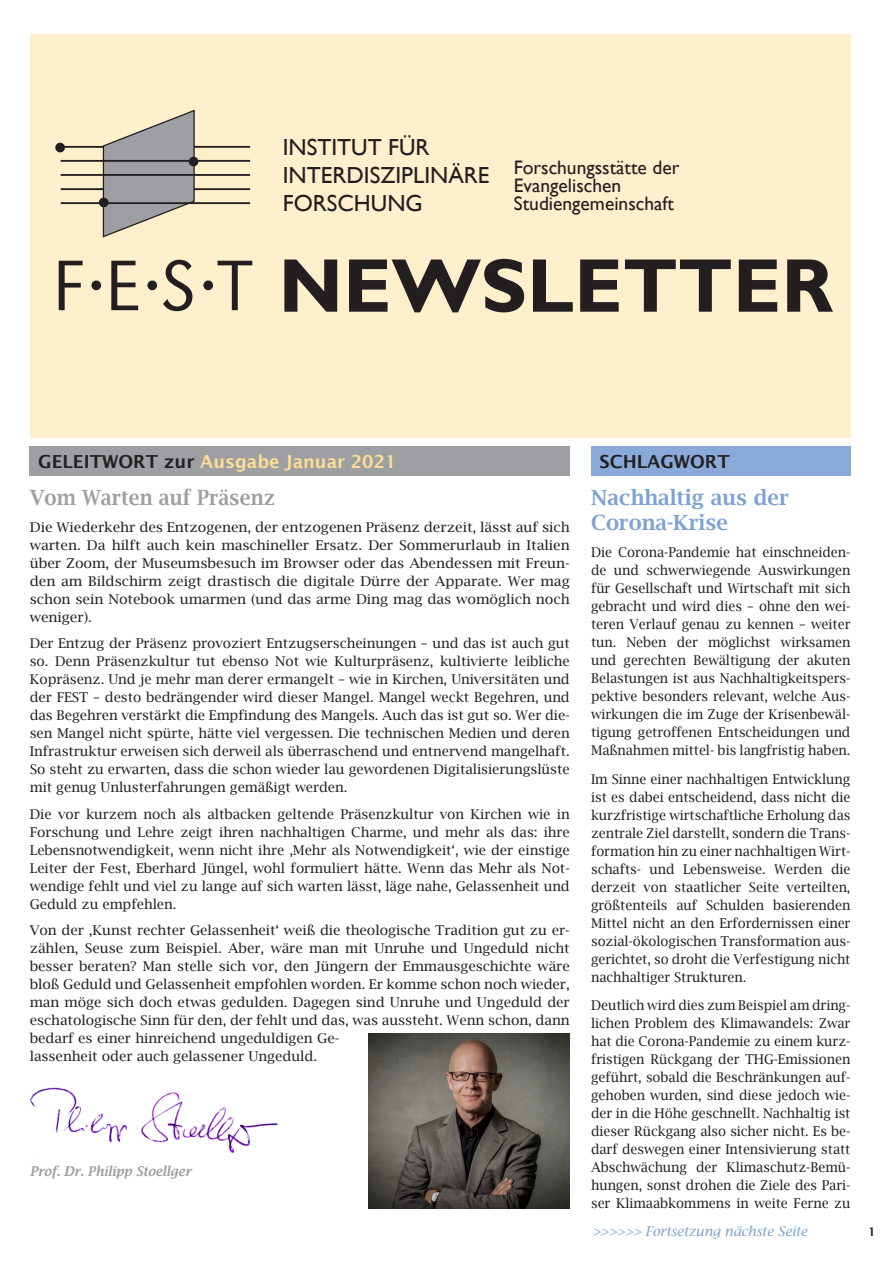
<style>
.page{position:relative;width:893px;height:1263px;background:#fff}
.page>*{position:absolute;margin:0;border:0;box-sizing:border-box;transform-origin:0 0}
.t1{font:23.25px/27.9px "Gill Sans";color:#231f20}
.t2{font:600 21px/25.2px "Lucida Bright";color:#7da2d4}
.t3{font:600 21px "Lucida Bright";color:#9d9fa2;scale:.94 1}
.t4{font:19.5px/18px "Gill Sans";color:#231f20}
.t5{font:600 18px "Lucida Sans";color:#ffde95}
.t6{font:600 18px "Lucida Sans";color:#231f20}
.t7{font:13.5px/18px "Lucida Bright";letter-spacing:-.005em;color:#231f20;text-align:justify}
.t8{font:13.5px/18px "Lucida Bright";letter-spacing:-.005em;color:#231f20;scale:1.04 1}
.t9{font:13.5px/18px "Lucida Bright";letter-spacing:-.005em;color:#231f20;text-align:justify;scale:1.06 1}
.t10{font:italic 13.5px "Lucida Bright";letter-spacing:-.005em;color:#7da2d4}
.t11{font:italic 600 13.5px "Lucida Bright";letter-spacing:-.005em;color:#9d9fa2;scale:.94 1}
.t12{font:600 12px "Lucida Sans";color:#231f20}
.s1{color:#231f20}
</style>
<div class="page">
<div style="left:30px;top:34px;width:820px;height:404px;background:#feefcd"></div>
<hr style="left:61px;top:188px;width:189px;height:2px;background:#231f20">
<hr style="left:61px;top:146px;width:189px;height:2px;background:#231f20">
<svg style="left:102px;top:109px;width:93px;height:129px"></svg>
<hr style="left:61px;top:160px;width:189px;height:2px;background:#231f20">
<hr style="left:61px;top:174px;width:189px;height:2px;background:#231f20">
<hr style="left:61px;top:202px;width:189px;height:2px;background:#231f20">
<div style="left:55px;top:143px;width:10px;height:9px;background:#231f20;border-radius:50%"></div>
<div style="left:189px;top:157px;width:9px;height:9px;background:#231f20;border-radius:50%"></div>
<div style="left:99px;top:198px;width:10px;height:9px;background:#231f20;border-radius:50%"></div>
<svg style="left:59px;top:261px;width:24px;height:49px"></svg>
<svg style="left:111px;top:261px;width:27px;height:49px"></svg>
<svg style="left:163px;top:260px;width:29px;height:51px"></svg>
<svg style="left:217px;top:261px;width:35px;height:49px"></svg>
<div style="left:91px;top:280px;width:10px;height:10px;background:#231f20;border-radius:50%"></div>
<div style="left:147px;top:280px;width:10px;height:10px;background:#231f20;border-radius:50%"></div>
<div style="left:203px;top:280px;width:10px;height:10px;background:#231f20;border-radius:50%"></div>
<svg style="left:284px;top:259px;width:549px;height:53px"></svg>
<div style="left:30px;top:446px;width:540px;height:30px;background:#9d9fa2"></div>
<div style="left:591px;top:446px;width:259px;height:30px;background:#89aad8"></div>
<img style="left:369px;top:1033px;width:200px;height:175px">
<img style="left:30px;top:1087px;width:248px;height:66px">
<h1 class="t1" style="left:283px;top:133px;width:208px">INSTITUT FÜR<br>INTERDISZIPLINÄRE<br>FORSCHUNG</h1>
<h3 class="t4" style="left:514px;top:158px;width:167px">Forschungsstätte der<br>Evangelischen<br>Studiengemeinschaft</h3>
<h3 class="t5" style="left:38px;top:451px;width:360px"><span class="s1">GELEITWORT zur</span> Ausgabe Januar 2021</h3>
<h3 class="t6" style="left:600px;top:451px;width:132px">SCHLAGWORT</h3>
<h2 class="t3" style="left:30px;top:486px;width:263px">Vom Warten auf Präsenz</h2>
<p class="t9" style="left:30px;top:518px;width:511px">Die Wiederkehr des Entzogenen, der entzogenen Präsenz derzeit, lässt auf sich warten. Da hilft auch kein maschineller Ersatz. Der Sommerurlaub in Italien über Zoom, der Museumsbesuch im Browser oder das Abendessen mit Freun&shy;den am Bildschirm zeigt drastisch die digitale Dürre der Apparate. Wer mag schon sein Notebook umarmen (und das arme Ding mag das womöglich noch weniger).</p>
<p class="t7" style="left:30px;top:634px;width:542px">Der Entzug der Präsenz provoziert Entzugserscheinungen – und das ist auch gut so. Denn Präsenzkultur tut ebenso Not wie Kulturpräsenz, kultivierte leibliche Kopräsenz. Und je mehr man derer ermangelt – wie in Kirchen, Universitäten und der FEST – desto bedrängender wird dieser Mangel. Mangel weckt Begehren, und das Begehren verstärkt die Empfindung des Mangels. Auch das ist gut so. Wer die&shy;sen Mangel nicht spürte, hätte viel vergessen. Die technischen Medien und deren Infrastruktur erweisen sich derweil als überraschend und entnervend mangelhaft.<br>So steht zu erwarten, dass die schon wieder lau gewordenen Digitalisierungslüste mit genug Unlusterfahrungen gemäßigt werden.</p>
<p class="t7" style="left:30px;top:805px;width:541px">Die vor kurzem noch als altbacken geltende Präsenzkultur von Kirchen wie in Forschung und Lehre zeigt ihren nachhaltigen Charme, und mehr als das: ihre Lebensnotwendigkeit, wenn nicht ihre ‚Mehr als Notwendigkeit‘, wie der einstige Leiter der Fest, Eberhard Jüngel, wohl formuliert hätte. Wenn das Mehr als Not&shy;wendige fehlt und viel zu lange auf sich warten lässt, läge nahe, Gelassenheit und Geduld zu empfehlen.</p>
<p class="t8" style="left:30px;top:921px;width:521px">Von der ‚Kunst rechter Gelassenheit‘ weiß die theologische Tradition gut zu er&shy;zählen, Seuse zum Beispiel. Aber, wäre man mit Unruhe und Ungeduld nicht besser beraten? Man stelle sich vor, den Jüngern der Emmausgeschichte wäre bloß Geduld und Gelassenheit empfohlen worden. Er komme schon noch wieder, man möge sich doch etwas gedulden. Dagegen sind Unruhe und Ungeduld der eschatologische Sinn für den, der fehlt und das, was aussteht. Wenn schon, dann bedarf es einer hinreichend ungeduldigen Ge-<br>lassenheit oder auch gelassener Ungeduld.</p>
<p class="t11" style="left:30px;top:1163px;width:173px">Prof. Dr. Philipp Stoellger</p>
<h2 class="t2" style="left:591px;top:485px;width:199px">Nachhaltig aus der<br>Corona-Krise</h2>
<p class="t7" style="left:591px;top:543px;width:261px">Die Corona-Pandemie hat einschneiden&shy;de und schwerwiegende Auswirkungen für Gesellschaft und Wirtschaft mit sich gebracht und wird dies – ohne den wei&shy;teren Verlauf genau zu kennen – weiter tun. Neben der möglichst wirksamen und gerechten Bewältigung der akuten Belastungen ist aus Nachhaltigkeitspers&shy;pektive besonders relevant, welche Aus&shy;wirkungen die im Zuge der Krisenbewäl&shy;tigung getroffenen Entscheidungen und Maßnahmen mittel- bis langfristig haben.</p>
<p class="t7" style="left:591px;top:770px;width:261px">Im Sinne einer nachhaltigen Entwicklung ist es dabei entscheidend, dass nicht die kurzfristige wirtschaftliche Erholung das zentrale Ziel darstellt, sondern die Trans&shy;formation hin zu einer nachhaltigen Wirt&shy;schafts- und Lebensweise. Werden die derzeit von staatlicher Seite verteilten, größtenteils auf Schulden basierenden Mittel nicht an den Erfordernissen einer sozial-ökologischen Transformation aus&shy;gerichtet, so droht die Verfestigung nicht nachhaltiger Strukturen.</p>
<p class="t7" style="left:591px;top:996px;width:261px">Deutlich wird dies zum Beispiel am dring&shy;lichen Problem des Klimawandels: Zwar hat die Corona-Pandemie zu einem kurz&shy;fristigen Rückgang der THG-Emissionen geführt, sobald die Beschränkungen auf&shy;gehoben wurden, sind diese jedoch wie&shy;der in die Höhe geschnellt. Nachhaltig ist dieser Rückgang also sicher nicht. Es be&shy;darf deswegen einer Intensivierung statt Abschwächung der Klimaschutz-Bemü&shy;hungen, sonst drohen die Ziele des Pari&shy;ser Klimaabkommens in weite Ferne zu</p>
<p class="t10" style="left:592px;top:1223px;width:217px">&gt;&gt;&gt;&gt;&gt;&gt; Fortsetzung nächste Seite</p>
<p class="t12" style="left:868px;top:1225px;width:9px">1</p>
</div>
